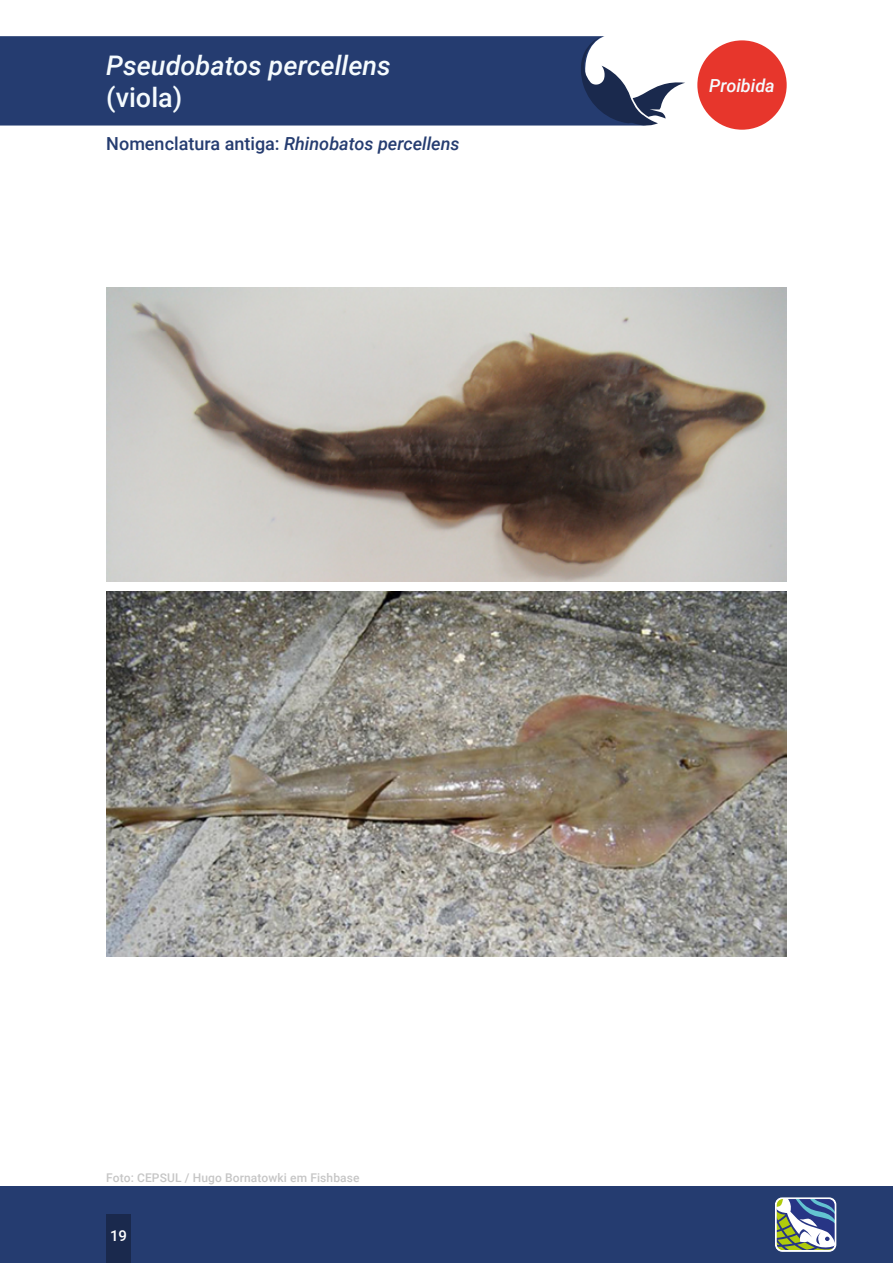
<style>
.page{position:relative;width:893px;height:1263px;background:#fff}
.page>*{position:absolute;margin:0;border:0;box-sizing:border-box;transform-origin:0 0}
.t1{font:italic 500 27px "Roboto";color:#f5fbfe}
.t2{font:500 27px "Roboto";color:#f5fbfe}
.t3{font:italic 500 18px "Roboto";color:#253c70}
.t4{font:italic 500 18px "Roboto";color:#f5fbfe}
.t5{font:500 15px "Roboto";color:#fff}
.t6{font:500 12px "Roboto";letter-spacing:.01em;color:#c6c6c6}
.s1{font-style:normal}
</style>
<div class="page">
<img style="left:106px;top:287px;width:681px;height:295px">
<img style="left:106px;top:591px;width:681px;height:365px">
<div style="left:0;top:1186px;width:893px;height:77px;background:#253c70"></div>
<div style="left:0;top:36px;width:579px;height:90px;background:#253c70"></div>
<svg style="left:579px;top:36px;width:106px;height:90px"></svg>
<div style="left:697px;top:40px;width:90px;height:90px;background:#e7362c;border-radius:50%"></div>
<div style="left:106px;top:1214px;width:25px;height:49px;background:#1a294d"></div>
<svg style="left:775px;top:1197px;width:62px;height:55px;background:#8c9ea2"></svg>
<h1 class="t1" style="left:106px;top:46px;width:286px">Pseudobatos percellens</h1>
<h1 class="t2" style="left:106px;top:79px;width:78px">(viola)</h1>
<p class="t3" style="left:106px;top:131px;width:355px"><span class="s1">Nomenclatura antiga:</span> Rhinobatos percellens</p>
<p class="t4" style="left:709px;top:73px;width:67px">Proibida</p>
<p class="t6" style="left:106px;top:1169px;width:255px">Foto: CEPSUL / Hugo Bornatowki em Fishbase</p>
<p class="t5" style="left:110px;top:1225px;width:19px">19</p>
</div>
